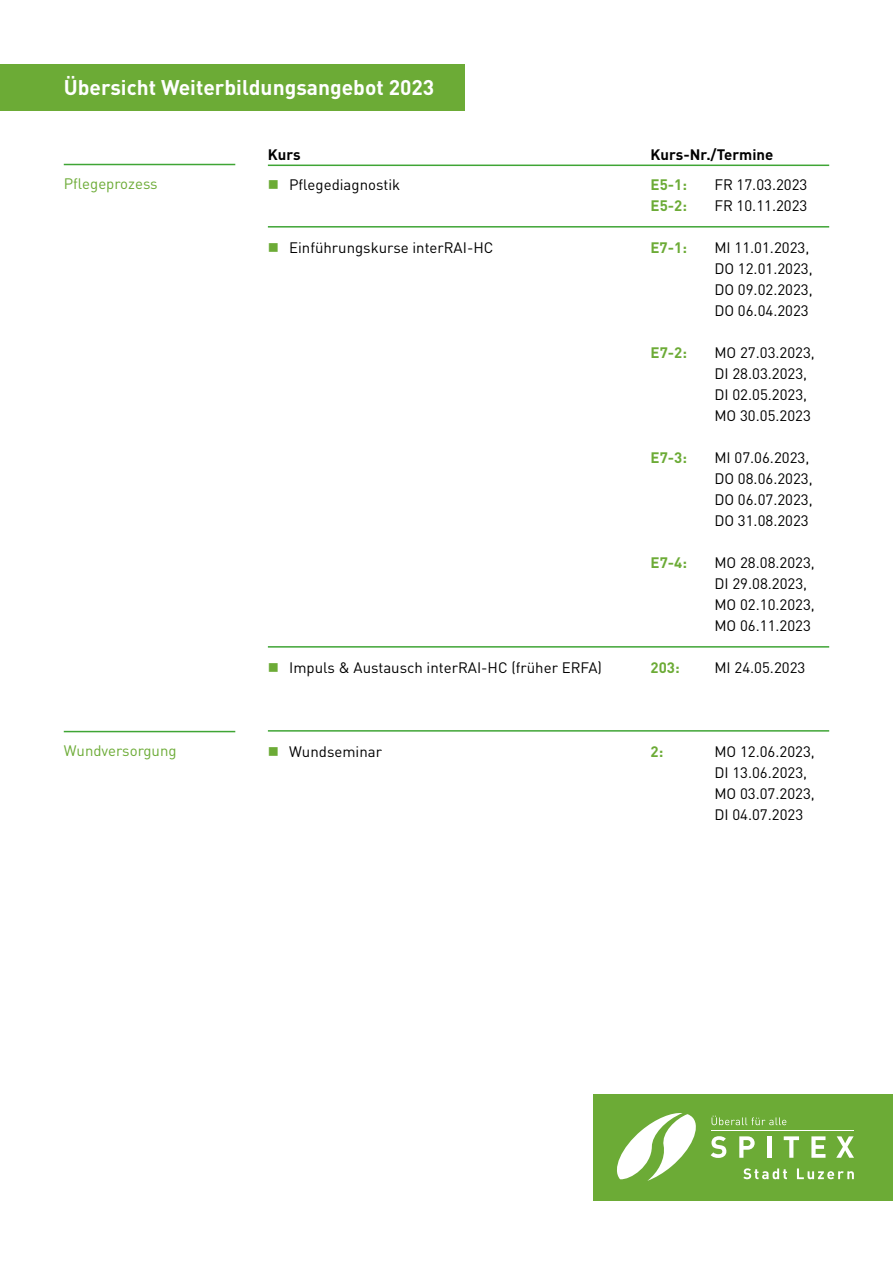
<style>
.page{position:relative;width:893px;height:1263px;background:#fff}
.page>*{position:absolute;margin:0;border:0;box-sizing:border-box;transform-origin:0 0}
.t1{font:700 21px "DIN Pro";color:#fff}
.t2{font:15px/21px "DIN Pro";color:#000}
.t3{font:700 15px "DIN Pro";color:#6cab36}
.t4{font:15px "DIN Pro";color:#6cab36}
.t5{font:700 15px "DIN Pro";color:#000}
.s1{color:#6cab36}
</style>
<div class="page">
<div style="left:0;top:64px;width:465px;height:47px;background:#6cab36"></div>
<hr style="left:268px;top:165px;width:561px;height:1px;background:#3fa535">
<hr style="left:268px;top:226px;width:561px;height:2px;background:#3fa535">
<hr style="left:268px;top:646px;width:561px;height:2px;background:#3fa535">
<hr style="left:268px;top:730px;width:561px;height:2px;background:#3fa535">
<div style="left:594px;top:1094px;width:299px;height:106px;background:#6cab36"></div>
<svg style="left:617px;top:1113px;width:79px;height:68px"></svg>
<svg style="left:711px;top:1136px;width:15px;height:22px"></svg>
<svg style="left:739px;top:1136px;width:16px;height:22px"></svg>
<hr style="left:767px;top:1136px;width:4px;height:22px;background:#fff">
<svg style="left:784px;top:1136px;width:15px;height:22px"></svg>
<svg style="left:811px;top:1136px;width:14px;height:22px"></svg>
<svg style="left:836px;top:1136px;width:18px;height:22px"></svg>
<hr style="left:711px;top:1130px;width:143px;height:1px;background:#fff">
<svg style="left:712px;top:1116px;width:74px;height:9px"></svg>
<svg style="left:743px;top:1168px;width:44px;height:11px"></svg>
<svg style="left:797px;top:1168px;width:57px;height:11px"></svg>
<hr style="left:64px;top:164px;width:171px;height:1px;background:#3fa535">
<hr style="left:64px;top:731px;width:171px;height:1px;background:#3fa535">
<h1 class="t1" style="left:64px;top:74px;width:372px">Übersicht Weiterbildungsangebot 2023</h1>
<p class="t4" style="left:64px;top:174px;width:95px">Pflegeprozess</p>
<p class="t4" style="left:64px;top:741px;width:114px">Wundversorgung</p>
<p class="t5" style="left:268px;top:145px;width:34px">Kurs</p>
<p class="t5" style="left:651px;top:145px;width:124px">Kurs-Nr./Termine</p>
<p class="t2" style="left:268px;top:174px;width:134px"><span class="s1">■</span> Pflegediagnostik</p>
<p class="t3" style="left:651px;top:174px;width:38px">E5-1:</p>
<p class="t2" style="left:714px;top:174px;width:95px">FR 17.03.2023</p>
<p class="t3" style="left:651px;top:195px;width:38px">E5-2:</p>
<p class="t2" style="left:714px;top:195px;width:95px">FR 10.11.2023</p>
<p class="t2" style="left:268px;top:237px;width:227px"><span class="s1">■</span> Einführungskurse interRAI-HC</p>
<p class="t3" style="left:651px;top:237px;width:38px">E7-1:</p>
<p class="t2" style="left:714px;top:237px;width:100px">MI 11.01.2023,<br>DO 12.01.2023,<br>DO 09.02.2023,<br>DO 06.04.2023</p>
<p class="t3" style="left:651px;top:342px;width:38px">E7-2:</p>
<p class="t2" style="left:714px;top:342px;width:102px">MO 27.03.2023,<br>DI 28.03.2023,<br>DI 02.05.2023,<br>MO 30.05.2023</p>
<p class="t3" style="left:651px;top:447px;width:38px">E7-3:</p>
<p class="t2" style="left:714px;top:447px;width:100px">MI 07.06.2023,<br>DO 08.06.2023,<br>DO 06.07.2023,<br>DO 31.08.2023</p>
<p class="t3" style="left:651px;top:552px;width:38px">E7-4:</p>
<p class="t2" style="left:714px;top:552px;width:102px">MO 28.08.2023,<br>DI 29.08.2023,<br>MO 02.10.2023,<br>MO 06.11.2023</p>
<p class="t2" style="left:268px;top:657px;width:336px"><span class="s1">■</span> Impuls &amp; Austausch interRAI-HC (früher ERFA)</p>
<p class="t3" style="left:651px;top:657px;width:31px">203:</p>
<p class="t2" style="left:714px;top:657px;width:92px">MI 24.05.2023</p>
<p class="t2" style="left:268px;top:741px;width:116px"><span class="s1">■</span> Wundseminar</p>
<p class="t3" style="left:651px;top:741px;width:14px">2:</p>
<p class="t2" style="left:714px;top:741px;width:102px">MO 12.06.2023,<br>DI 13.06.2023,<br>MO 03.07.2023,<br>DI 04.07.2023</p>
</div>
